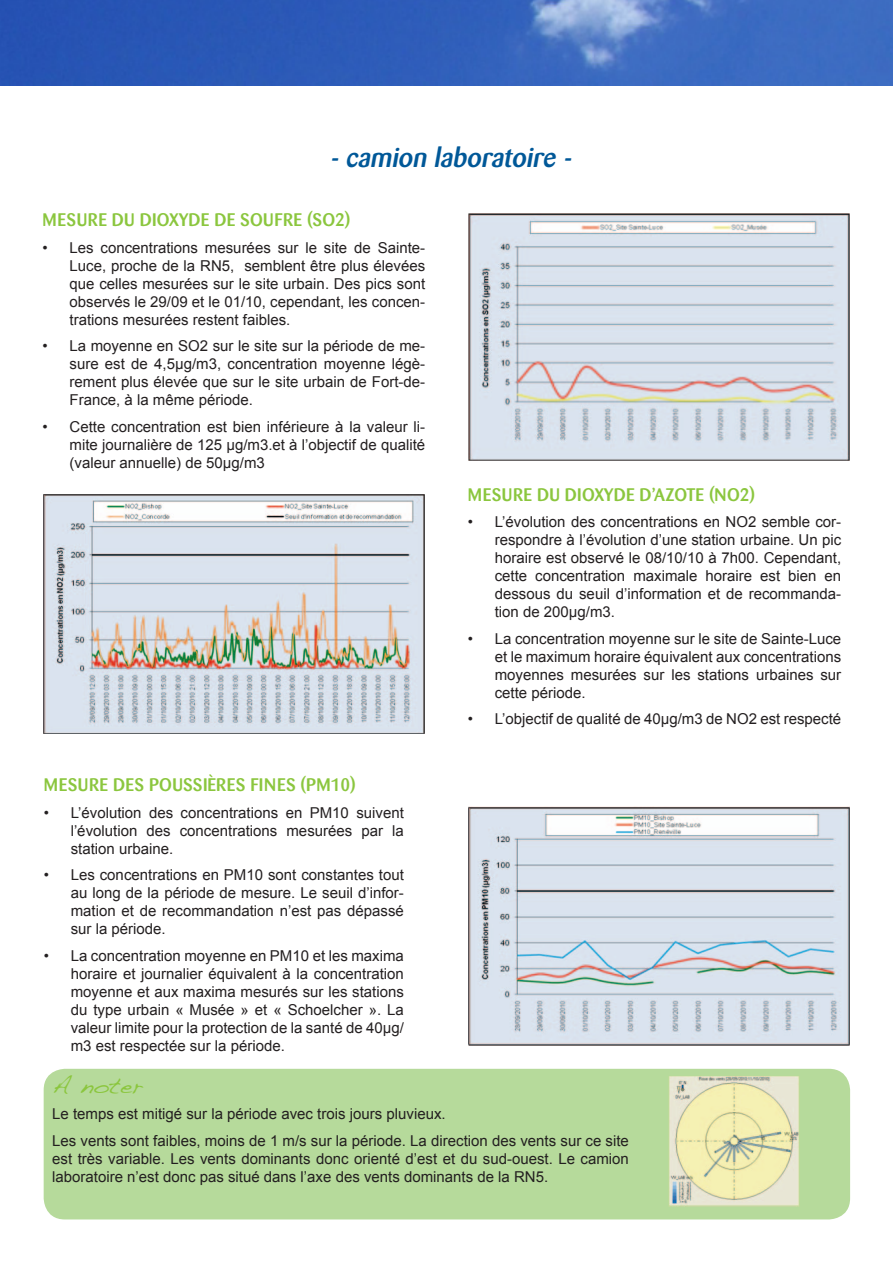
<style>
.page{position:relative;width:893px;height:1263px;background:#fff}
.page>*{position:absolute;margin:0;border:0;box-sizing:border-box;transform-origin:0 0}
.t1{font:italic 500 27px "Barmeno";color:#005898}
.t2{font:22.5px "Handwriting Dakota";color:#8bc63e;scale:1.1 1}
.t3{font:500 18px "Barmeno";letter-spacing:.02em;color:#8bc63e}
.t4{font:15px/18px "Arial";color:#231f20;text-align:justify}
</style>
<div class="page">
<img style="left:0;top:0;width:893px;height:85px">
<div style="left:44px;top:1069px;width:806px;height:150px;background:#b6da9b;border-radius:21px"></div>
<img style="left:468px;top:213px;width:382px;height:247px">
<img style="left:43px;top:494px;width:382px;height:240px">
<img style="left:468px;top:807px;width:382px;height:238px">
<img style="left:669px;top:1076px;width:130px;height:130px">
<h1 class="t1" style="left:329px;top:142px;width:249px">- camion laboratoire -</h1>
<p class="t3" style="left:43px;top:209px;width:309px">MESURE DU DIOXYDE DE SOUFRE (SO2)</p>
<p class="t4" style="left:70px;top:238px;width:357px;text-indent:-27px">• Les concentrations mesurées sur le site de Sainte-Luce, proche de la RN5, semblent être plus élevées que celles mesurées sur le site urbain. Des pics sont observés le 29/09 et le 01/10, cependant, les concen&shy;trations mesurées restent faibles.</p>
<p class="t4" style="left:70px;top:337px;width:357px;text-indent:-27px">• La moyenne en SO2 sur le site sur la période de me&shy;sure est de 4,5µg/m3, concentration moyenne légè&shy;rement plus élevée que sur le site urbain de Fort-de-France, à la même période.</p>
<p class="t4" style="left:70px;top:418px;width:357px;text-indent:-27px">• Cette concentration est bien inférieure à la valeur li&shy;mite journalière de 125 µg/m3.et à l’objectif de qualité (valeur annuelle) de 50µg/m3</p>
<p class="t3" style="left:44px;top:774px;width:314px">MESURE DES POUSSIÈRES FINES (PM10)</p>
<p class="t4" style="left:71px;top:803px;width:335px;text-indent:-27px">• L’évolution des concentrations en PM10 suivent l’évolution des concentrations mesurées par la station urbaine.</p>
<p class="t4" style="left:71px;top:866px;width:335px;text-indent:-27px">• Les concentrations en PM10 sont constantes tout au long de la période de mesure. Le seuil d’infor&shy;mation et de recommandation n’est pas dépassé sur la période.</p>
<p class="t4" style="left:71px;top:946px;width:335px;text-indent:-27px">• La concentration moyenne en PM10 et les maxima horaire et journalier équivalent à la concentration moyenne et aux maxima mesurés sur les stations du type urbain « Musée » et « Schoelcher ». La valeur limite pour la protection de la santé de 40µg/ m3 est respectée sur la période.</p>
<p class="t3" style="left:468px;top:484px;width:289px">MESURE DU DIOXYDE D’AZOTE (NO2)</p>
<p class="t4" style="left:495px;top:513px;width:348px;text-indent:-27px">• L’évolution des concentrations en NO2 semble cor&shy;respondre à l’évolution d’une station urbaine. Un pic horaire est observé le 08/10/10 à 7h00. Cependant, cette concentration maximale horaire est bien en dessous du seuil d’information et de recommanda&shy;tion de 200µg/m3.</p>
<p class="t4" style="left:495px;top:630px;width:348px;text-indent:-27px">• La concentration moyenne sur le site de Sainte-Luce et le maximum horaire équivalent aux concentrations moyennes mesurées sur les stations urbaines sur cette période.</p>
<p class="t4" style="left:468px;top:710px;width:375px">• L’objectif de qualité de 40µg/m3 de NO2 est respecté</p>
<h2 class="t2" style="left:52px;top:1072px;width:84px">A noter</h2>
<p class="t4" style="left:52px;top:1101px;width:578px;line-height:26.5px">Le temps est mitigé sur la période avec trois jours pluvieux.<br>Les vents sont faibles, moins de 1 m/s sur la période. La direction des vents sur ce site</p>
<p class="t4" style="left:52px;top:1149px;width:578px">est très variable. Les vents dominants donc orienté d’est et du sud-ouest. Le camion laboratoire n’est donc pas situé dans l’axe des vents dominants de la RN5.</p>
</div>
